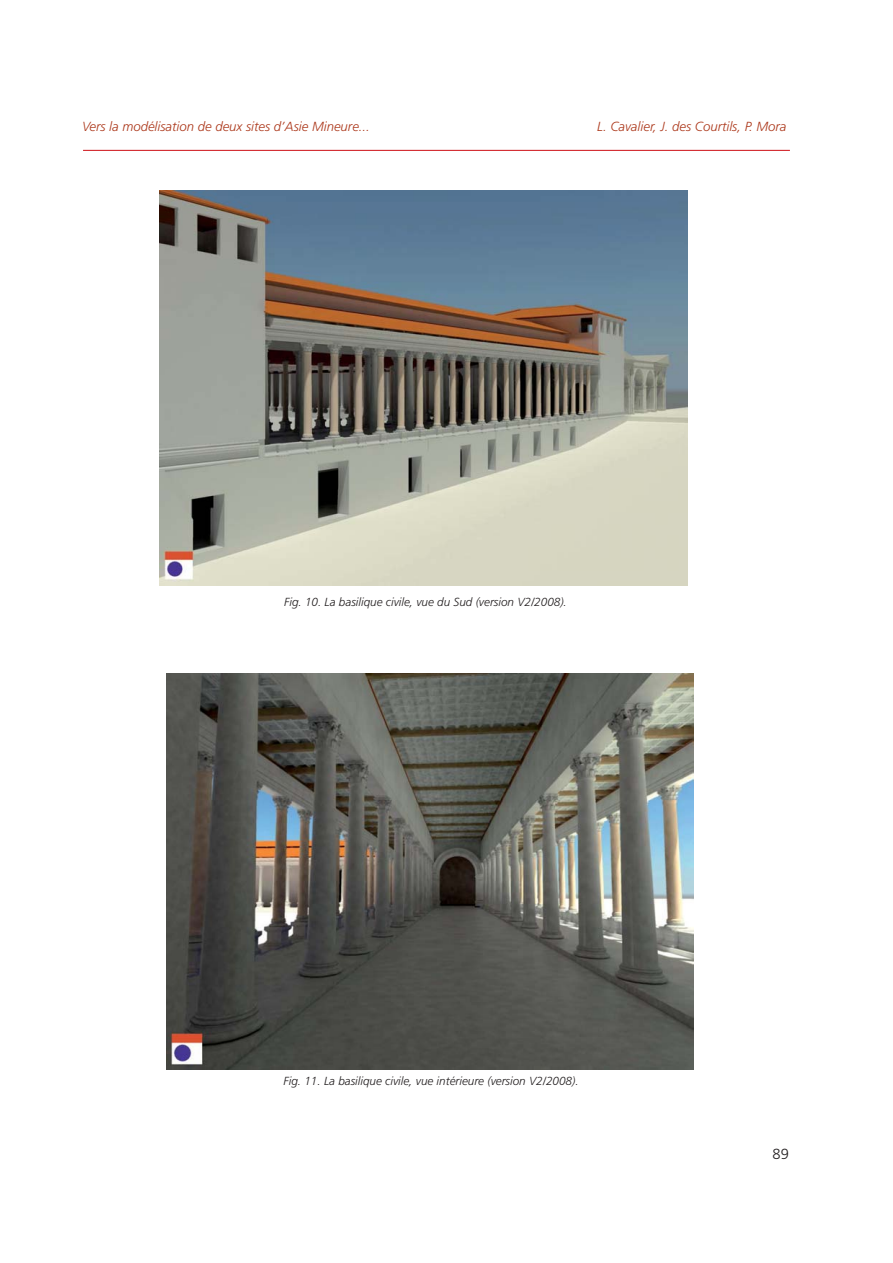
<style>
.page{position:relative;width:893px;height:1263px;background:#fff}
.page>*{position:absolute;margin:0;border:0;box-sizing:border-box;transform-origin:0 0}
.t1{font:300 14.7px "Frutiger";color:#231f20}
.t2{font:italic 300 13.2px "Frutiger";color:#ac381b}
.t3{font:italic 300 11.7px "Frutiger";color:#231f20}
</style>
<div class="page">
<hr style="left:83px;top:150px;width:707px;height:1px;background:#d2232a">
<img style="left:160px;top:190px;width:527px;height:396px">
<img style="left:166px;top:674px;width:527px;height:395px">
<p class="t2" style="left:82px;top:121px;width:289px">Vers la modélisation de deux sites d’Asie Mineure...</p>
<p class="t2" style="left:597px;top:121px;width:191px">L. Cavalier, J. des Courtils, P. Mora</p>
<p class="t3" style="left:284px;top:597px;width:284px">Fig. 10. La basilique civile, vue du Sud (version V2/2008).</p>
<p class="t3" style="left:284px;top:1076px;width:296px">Fig. 11. La basilique civile, vue intérieure (version V2/2008).</p>
<p class="t1" style="left:772px;top:1148px;width:18px">89</p>
</div>
